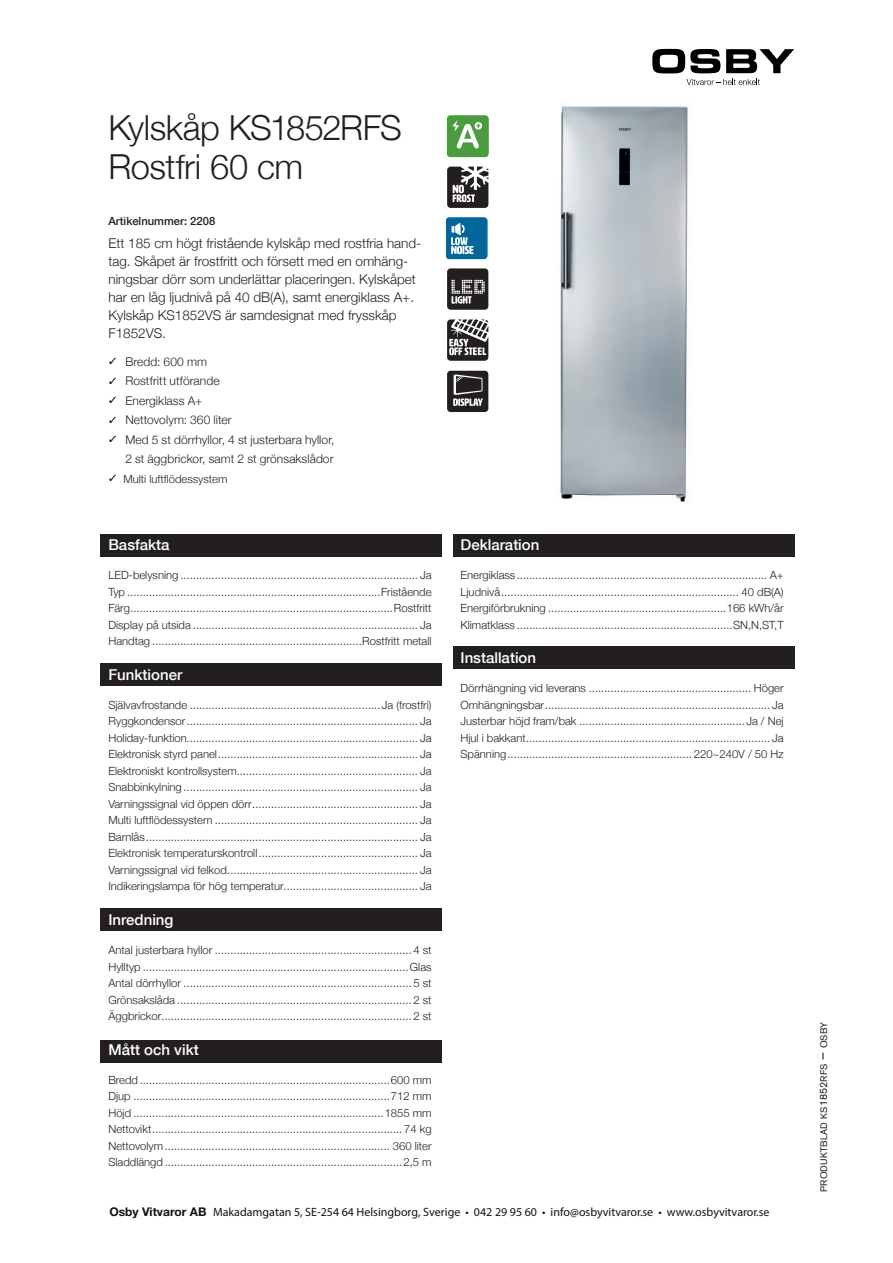
<style>
.page{position:relative;width:893px;height:1263px;background:#fff}
.page>*{position:absolute;margin:0;border:0;box-sizing:border-box;transform-origin:0 0}
.t1{font:300 34.5px/39px "Helvetica Neue";letter-spacing:-.015em;color:#231f20}
.t2{font:500 15px "Helvetica Neue";color:#fff}
.t3{font:300 13.5px/18px "Helvetica Neue";color:#231f20}
.t4{font:300 12px/19.5px "Helvetica Neue";letter-spacing:.005em;color:#231f20}
.t5{font:300 12px "Helvetica Neue LT Std";color:#111314}
.t6{font:300 11.25px/16.5px "Helvetica Neue";color:#231f20;text-align:justify}
.t7{font:500 11.25px "Helvetica Neue";color:#231f20}
.t8{font:9.45px "Akzidenz Grotesk BE";letter-spacing:.02em;color:#231f20}
.s1{font-weight:700}
.s2{font-size:10.5px}
.s3{font-size:13.5px}
</style>
<div class="page">
<div style="left:100px;top:534px;width:341px;height:22px;background:#231f20"></div>
<div style="left:100px;top:663px;width:341px;height:23px;background:#231f20"></div>
<div style="left:100px;top:908px;width:341px;height:23px;background:#231f20"></div>
<div style="left:100px;top:1040px;width:341px;height:22px;background:#231f20"></div>
<div style="left:453px;top:534px;width:341px;height:22px;background:#231f20"></div>
<div style="left:453px;top:646px;width:341px;height:23px;background:#231f20"></div>
<svg style="left:652px;top:49px;width:68px;height:24px"></svg>
<svg style="left:726px;top:49px;width:68px;height:24px"></svg>
<svg style="left:686px;top:79px;width:74px;height:6px"></svg>
<img style="left:447px;top:106px;width:241px;height:396px">
<svg style="left:109px;top:358px;width:7px;height:6px"></svg>
<svg style="left:109px;top:377px;width:7px;height:7px"></svg>
<svg style="left:109px;top:397px;width:7px;height:6px"></svg>
<svg style="left:109px;top:416px;width:7px;height:7px"></svg>
<svg style="left:109px;top:436px;width:7px;height:6px"></svg>
<svg style="left:109px;top:475px;width:7px;height:6px"></svg>
<svg style="left:447px;top:115px;width:42px;height:42px;background:#6cad62"></svg>
<svg style="left:447px;top:319px;width:41px;height:42px"></svg>
<div style="left:447px;top:268px;width:41px;height:42px;background:#231f20;border-radius:4px"></div>
<svg style="left:451px;top:280px;width:34px;height:24px"></svg>
<div style="left:446px;top:217px;width:42px;height:42px;background:#01669a;border-radius:4px"></div>
<svg style="left:451px;top:223px;width:22px;height:31px"></svg>
<svg style="left:447px;top:167px;width:41px;height:41px"></svg>
<div style="left:447px;top:371px;width:41px;height:41px;background:#231f20;border-radius:4px"></div>
<svg style="left:453px;top:374px;width:30px;height:32px"></svg>
<h1 class="t1" style="left:108px;top:106px;width:295px">Kylskåp KS1852RFS<br>Rostfri 60 cm</h1>
<p class="t7" style="left:108px;top:212px;width:108px">Artikelnummer: 2208</p>
<p class="t3" style="left:108px;top:233px;width:314px">Ett 185 cm högt fristående kylskåp med rostfria hand&shy;tag. Skåpet är frostfritt och försett med en omhäng&shy;ningsbar dörr som underlättar placeringen. Kylskåpet har en låg ljudnivå på 40 dB(A), samt energiklass A+.<br>Kylskåp KS1852VS är samdesignat med frysskåp F1852VS.</p>
<p class="t4" style="left:125px;top:351px;width:211px">Bredd: 600 mm<br>Rostfritt utförande<br>Energiklass A+<br>Nettovolym: 360 liter<br>Med 5 st dörrhyllor, 4 st justerbara hyllor,<br>2 st äggbrickor, samt 2 st grönsakslådor</p>
<p class="t6" style="left:123px;top:470px;width:105px">Multi luftflödessystem</p>
<h2 class="t2" style="left:108px;top:532px;width:63px">Basfakta</h2>
<p class="t6" style="left:108px;top:566px;width:325px">LED-belysning ............................................................................ Ja Typ .................................................................................Fristående Färg....................................................................................Rostfritt Display på utsida ........................................................................ Ja Handtag ...................................................................Rostfritt metall</p>
<h2 class="t2" style="left:108px;top:662px;width:75px">Funktioner</h2>
<p class="t6" style="left:108px;top:696px;width:325px">Självavfrostande .............................................................Ja (frostfri)<br>Ryggkondensor.......................................................................... Ja Holiday-funktion.......................................................................... Ja Elektronisk styrd panel................................................................ Ja Elektroniskt kontrollsystem.......................................................... Ja Snabbinkylning ........................................................................... Ja Varningssignal vid öppen dörr..................................................... Ja Multi luftflödessystem ................................................................. Ja Barnlås....................................................................................... Ja Elektronisk temperaturskontroll................................................... Ja Varningssignal vid felkod............................................................. Ja Indikeringslampa för hög temperatur........................................... Ja</p>
<h2 class="t2" style="left:108px;top:907px;width:67px">Inredning</h2>
<p class="t6" style="left:108px;top:941px;width:325px">Antal justerbara hyllor ............................................................... 4 st Hylltyp .....................................................................................Glas Antal dörrhyllor ......................................................................... 5 st Grönsakslåda ........................................................................... 2 st Äggbrickor................................................................................ 2 st</p>
<h2 class="t2" style="left:108px;top:1037px;width:92px">Mått och vikt</h2>
<p class="t6" style="left:108px;top:1071px;width:325px">Bredd ................................................................................600 mm Djup ..................................................................................712 mm Höjd ................................................................................1855 mm Nettovikt................................................................................ 74 kg Nettovolym........................................................................ 360 liter Sladdlängd ............................................................................2,5 m</p>
<h2 class="t2" style="left:460px;top:532px;width:80px">Deklaration</h2>
<p class="t6" style="left:460px;top:566px;width:325px">Energiklass ................................................................................ A+ Ljudnivå............................................................................ 40 dB(A)<br>Energiförbrukning .........................................................166 kWh/år Klimatklass .....................................................................SN,N,ST,T</p>
<h2 class="t2" style="left:460px;top:646px;width:77px">Installation</h2>
<p class="t6" style="left:460px;top:679px;width:325px">Dörrhängning vid leverans .................................................... Höger Omhängningsbar........................................................................ Ja Justerbar höjd fram/bak .....................................................Ja / Nej Hjul i bakkant.............................................................................. Ja Spänning........................................................... 220~240V / 50 Hz</p>
<p class="t5" style="left:109px;top:1205px;width:662px"><span class="s1">Osby Vitvaror AB</span> Makadamgatan 5, SE-254 64 Helsingborg, Sverige • 042 29 95 60 • info@osbyvitvaror.se • www.osbyvitvaror.se</p>
<p class="t8" style="left:818px;top:1192px;width:171px;rotate:-90deg">produktblad ks<span class="s2">1852</span>rfs <span class="s3">–</span> osby</p>
</div>
